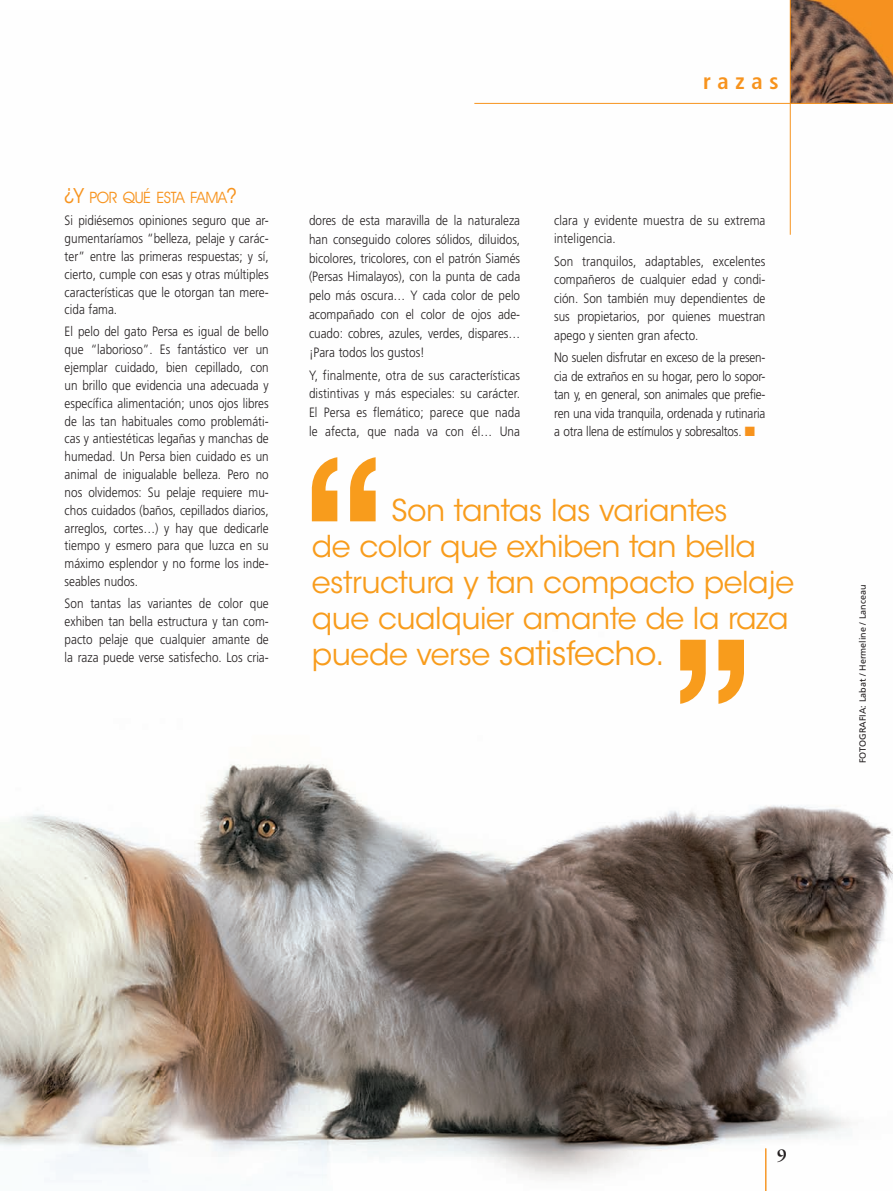
<style>
.page{position:relative;width:893px;height:1191px;background:#fff}
.page>*{position:absolute;margin:0;border:0;box-sizing:border-box;transform-origin:0 0}
.entradilla_art{font:33px "ITC Avant Garde Std";letter-spacing:-.015em;color:#f89c1c}
.entradilla_art-2{font:30px/36px "ITC Avant Garde Std";letter-spacing:-.015em;color:#f89c1c}
.titulo_art{font:700 condensed 22.5px "Frutiger LT Std";letter-spacing:.3em;color:#f7931d}
.t1{font:700 18px "Sabon LT Std";color:#231f20}
.ladillo{font:15.75px "Avant Garde IT Cby BT";letter-spacing:-.035em;color:#f7931d}
.cuerpo_art{font:300 13.5px/17.9px "Frutiger LT Std";color:#231f20;text-align:justify;scale:.87 1}
.t2{font:9px "Frutiger LT Std";color:#231f20}
.s1{font-size:21px}
.s2{color:#f7931d}
.s3{font-size:30px}
</style>
<div class="page">
<img style="left:0;top:10px;width:893px;height:1181px">
<img style="left:791px;top:0;width:102px;height:103px">
<hr style="left:474px;top:103px;width:419px;height:1px;background:#f7931d">
<hr style="left:790px;top:0;width:1px;height:235px;background:#f7931d">
<hr style="left:765px;top:1148px;width:1px;height:43px;background:#f7931d">
<svg style="left:311px;top:457px;width:65px;height:64px"></svg>
<svg style="left:680px;top:639px;width:64px;height:65px"></svg>
<p class="ladillo" style="left:65px;top:188px;width:173px"><span class="s1">¿Y</span> POR QUÉ ESTA FAMA<span class="s1">?</span></p>
<p class="cuerpo_art" style="left:65px;top:212px;width:236px">Si pidiésemos opiniones seguro que ar&shy;gumentaríamos “belleza, pelaje y carác&shy;ter” entre las primeras respuestas; y sí, cierto, cumple con esas y otras múltiples características que le otorgan tan mere&shy;cida fama.</p>
<p class="cuerpo_art" style="left:65px;top:323px;width:236px">El pelo del gato Persa es igual de bello que “laborioso”. Es fantástico ver un ejemplar cuidado, bien cepillado, con un brillo que evidencia una adecuada y específica alimentación; unos ojos libres de las tan habituales como problemáti&shy;cas y antiestéticas legañas y manchas de humedad. Un Persa bien cuidado es un animal de inigualable belleza. Pero no nos olvidemos: Su pelaje requiere mu&shy;chos cuidados (baños, cepillados diarios, arreglos, cortes…) y hay que dedicarle tiempo y esmero para que luzca en su máximo esplendor y no forme los inde&shy;seables nudos.</p>
<p class="cuerpo_art" style="left:65px;top:595px;width:236px">Son tantas las variantes de color que exhiben tan bella estructura y tan com&shy;pacto pelaje que cualquier amante de la raza puede verse satisfecho. Los cria-</p>
<p class="titulo_art" style="left:703px;top:68px;width:77px">razas</p>
<p class="cuerpo_art" style="left:309px;top:211px;width:244px;line-height:18.8px">dores de esta maravilla de la naturaleza han conseguido colores sólidos, diluidos, bicolores, tricolores, con el patrón Siamés (Persas Himalayos), con la punta de cada pelo más oscura… Y cada color de pelo acompañado con el color de ojos ade&shy;cuado: cobres, azules, verdes, dispares… ¡Para todos los gustos!</p>
<p class="cuerpo_art" style="left:309px;top:366px;width:244px;line-height:18.8px">Y, finalmente, otra de sus características distintivas y más especiales: su carácter.<br>El Persa es flemático; parece que nada le afecta, que nada va con él… Una</p>
<p class="cuerpo_art" style="left:554px;top:211px;width:244px;line-height:18.5px">clara y evidente muestra de su extrema inteligencia.</p>
<p class="cuerpo_art" style="left:554px;top:252px;width:244px;line-height:18.5px">Son tranquilos, adaptables, excelentes compañeros de cualquier edad y condi&shy;ción. Son también muy dependientes de sus propietarios, por quienes muestran apego y sienten gran afecto.</p>
<p class="cuerpo_art" style="left:554px;top:349px;width:244px;line-height:18.5px">No suelen disfrutar en exceso de la presen&shy;cia de extraños en su hogar, pero lo sopor&shy;tan y, en general, son animales que prefie&shy;ren una vida tranquila, ordenada y rutinaria a otra llena de estímulos y sobresaltos. <span class="s2">■</span></p>
<p class="entradilla_art-2" style="left:312px;top:493px;width:484px;text-indent:80px">Son tantas las variantes<br>de color que exhiben tan bella estructura y tan compacto pelaje que cualquier amante de la raza</p>
<p class="entradilla_art" style="left:312px;top:633px;width:354px"><span class="s3">puede verse</span> satisfecho.</p>
<p class="t2" style="left:857px;top:763px;width:180px;rotate:-90deg">FOTOGRAFIA: Labat / Hermeline / Lanceau</p>
<p class="t1" style="left:777px;top:1144px;width:12px">9</p>
</div>
